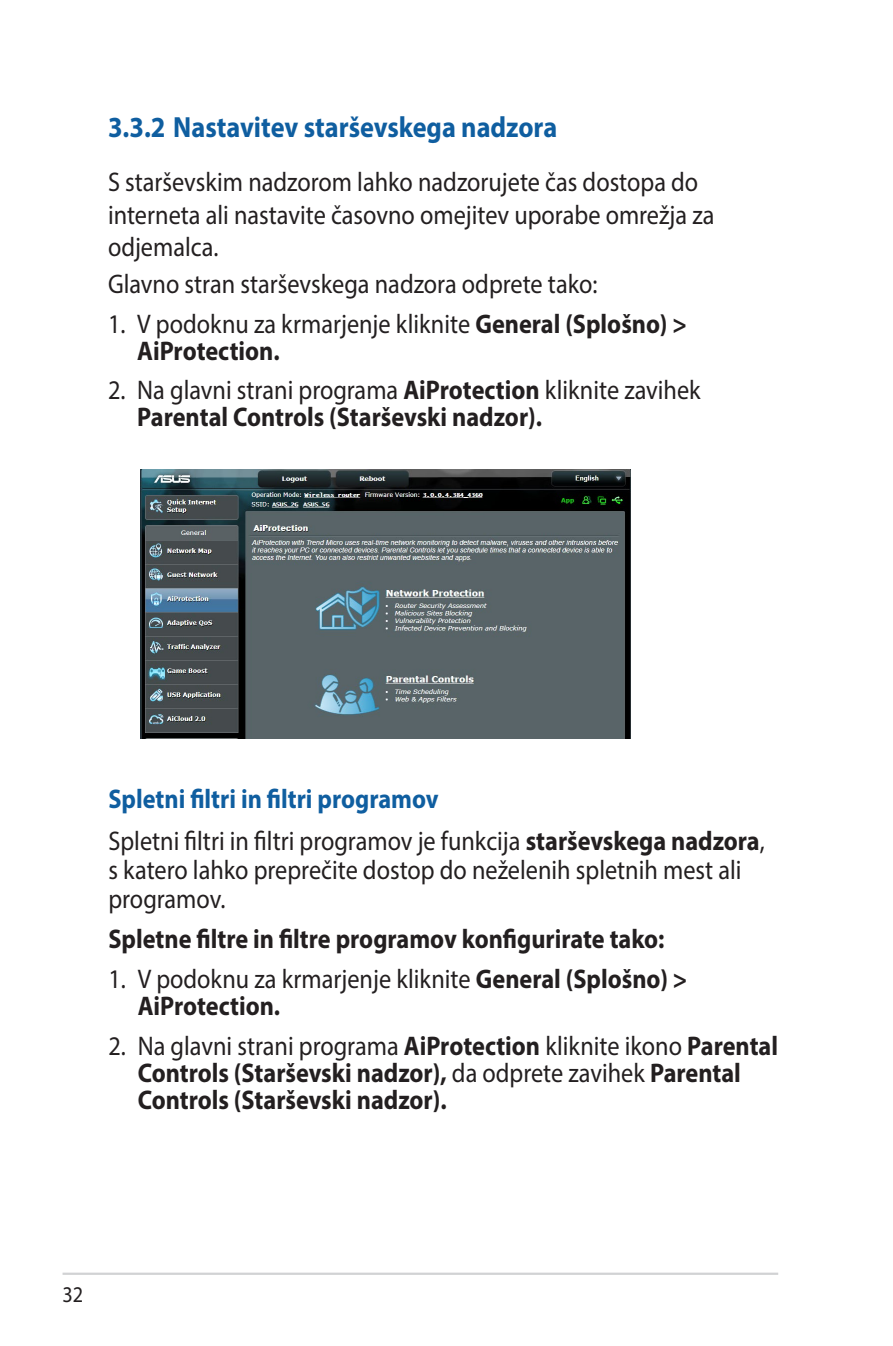
<style>
.page{position:relative;width:893px;height:1346px;background:#fff}
.page>*{position:absolute;margin:0;border:0;box-sizing:border-box;transform-origin:0 0}
.t1{font:700 29.25px "Myriad Pro";color:#0f5ea0;scale:.9 1}
.t2{font:27px/32.4px "Myriad Pro";color:#231f20;scale:.9 1}
.t3{font:700 27px/27px "Myriad Pro";color:#231f20;scale:.9 1}
.t4{font:22.5px "Myriad Pro";color:#231f20;scale:.9 1}
.s1{font-weight:700}
.s2{font-weight:400}
.s3{font-weight:700;color:#0f5ea0}
</style>
<div class="page">
<hr style="left:63px;top:1272px;width:715px;height:3px;background:#d1d2d4">
<img style="left:140px;top:469px;width:490px;height:269px">
<p class="t1" style="left:108px;top:108px;width:501px">3.3.2 Nastavitev starševskega nadzora</p>
<p class="t2" style="left:108px;top:166px;width:675px">S starševskim nadzorom lahko nadzorujete čas dostopa do interneta ali nastavite časovno omejitev uporabe omrežja za odjemalca.</p>
<p class="t2" style="left:108px;top:267px;width:545px">Glavno stran starševskega nadzora odprete tako:</p>
<p class="t2" style="left:137px;top:310px;width:612px;line-height:27px;text-indent:-29px">1. V podoknu za krmarjenje kliknite <span class="s1">General (Splošno) &gt;<br>AiProtection.</span></p>
<p class="t3" style="left:137px;top:376px;width:627px;text-indent:-29px"><span class="s2">2. Na glavni strani programa</span> AiProtection <span class="s2">kliknite zavihek<br></span>Parental Controls (Starševski nadzor).</p>
<p class="t2" style="left:108px;top:777px;width:731px;line-height:41.9px"><span class="s3">Spletni filtri in filtri programov<br></span>Spletni filtri in filtri programov je funkcija <span class="s1">starševskega nadzora</span>,</p>
<p class="t2" style="left:108px;top:855px;width:705px;line-height:29.2px">s katero lahko preprečite dostop do neželenih spletnih mest ali programov.</p>
<p class="t3" style="left:108px;top:924px;width:619px">Spletne filtre in filtre programov konfigurirate tako:</p>
<p class="t2" style="left:138px;top:965px;width:612px;line-height:27px;text-indent:-29px">1. V podoknu za krmarjenje kliknite <span class="s1">General (Splošno) &gt;<br>AiProtection.</span></p>
<p class="t3" style="left:138px;top:1031px;width:713px;text-indent:-29px"><span class="s2">2. Na glavni strani programa</span> AiProtection <span class="s2">kliknite ikono</span> Parental<br>Controls (Starševski nadzor), <span class="s2">da odprete zavihek</span> Parental<br>Controls (Starševski nadzor).</p>
<p class="t4" style="left:63px;top:1281px;width:25px">32</p>
</div>
